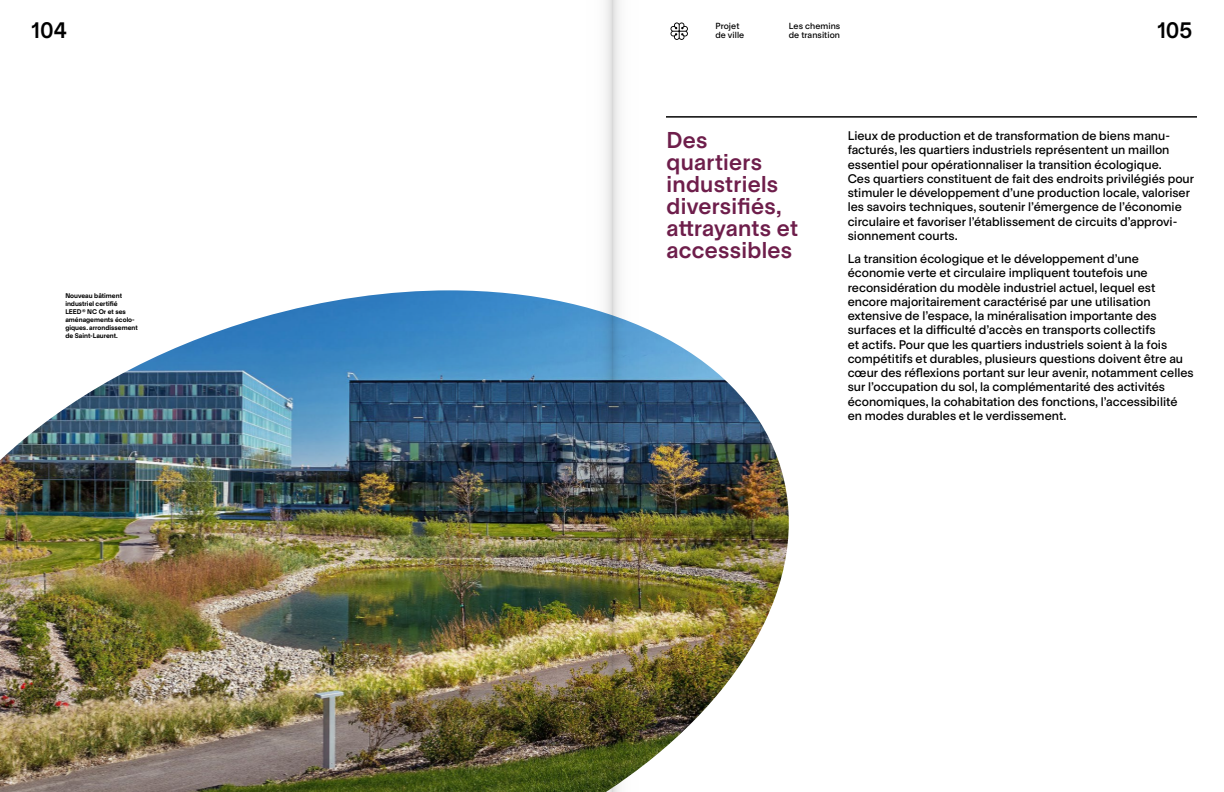
<style>
.page{position:relative;width:1224px;height:792px;background:#fff}
.page>*{position:absolute;margin:0;border:0;box-sizing:border-box;transform-origin:0 0}
.t1{font:600 22px/22px "Superpose";letter-spacing:.015em;color:#6e1e4b}
.t2{font:600 21.5px "Superpose";color:#000}
.t3{font:500 12px/14.2px "Superpose";color:#000}
.t4{font:500 8.5px/9.5px "Superpose";letter-spacing:.01em;color:#000}
.t5{font:700 6.5px/8px "Superpose";color:#000}
</style>
<div class="page">
<hr style="left:666px;top:117px;width:531px;height:1px;background:#000">
<img style="left:0;top:290px;width:789px;height:502px">
<img style="left:612px;top:0;width:91px;height:792px">
<img style="left:521px;top:0;width:91px;height:792px">
<h2 class="t2" style="left:32px;top:15px;width:37px">104</h2>
<h2 class="t2" style="left:1157px;top:15px;width:37px">105</h2>
<p class="t4" style="left:715px;top:21px;width:30px">Projet de ville</p>
<p class="t4" style="left:789px;top:21px;width:53px">Les chemins de transition</p>
<p class="t5" style="left:65px;top:291px;width:74px">Nouveau bâtiment industriel certifié<br>LEED ® NC Or et ses aménagements écolo&shy;giques. arrondissement de Saint-Laurent.</p>
<h1 class="t1" style="left:666px;top:128px;width:133px">Des quartiers industriels diversifiés, attrayants et accessibles</h1>
<p class="t3" style="left:848px;top:128px;width:348px">Lieux de production et de transformation de biens manu&shy;facturés, les quartiers industriels représentent un maillon essentiel pour opérationnaliser la transition écologique.<br>Ces quartiers constituent de fait des endroits privilégiés pour stimuler le développement d’une production locale, valoriser les savoirs techniques, soutenir l’émergence de l’économie circulaire et favoriser l’établissement de circuits d’approvi&shy;sionnement courts.</p>
<p class="t3" style="left:848px;top:251px;width:348px">La transition écologique et le développement d’une économie verte et circulaire impliquent toutefois une reconsidération du modèle industriel actuel, lequel est encore majoritairement caractérisé par une utilisation extensive de l’espace, la minéralisation importante des surfaces et la difficulté d’accès en transports collectifs<br>et actifs. Pour que les quartiers industriels soient à la fois compétitifs et durables, plusieurs questions doivent être au cœur des réflexions portant sur leur avenir, notamment celles sur l’occupation du sol, la complémentarité des activités économiques, la cohabitation des fonctions, l’accessibilité en modes durables et le verdissement.</p>
</div>
